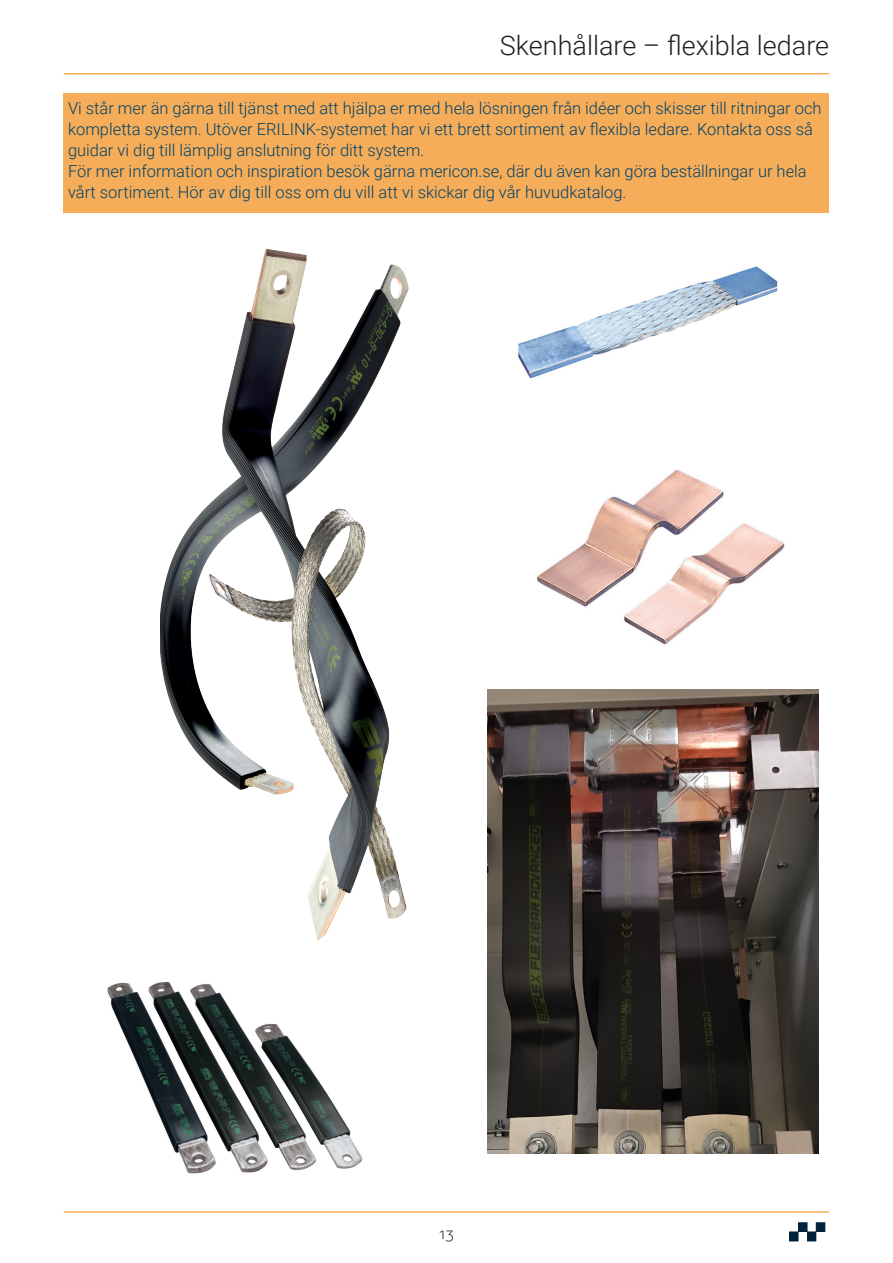
<style>
.page{position:relative;width:893px;height:1263px;background:#fff}
.page>*{position:absolute;margin:0;border:0;box-sizing:border-box;transform-origin:0 0}
.Sidrubrik{font:300 27px "Roboto";color:#231f20}
.Tabell_vit_-_mindre{font:300 16.5px/21px "Roboto";color:#004267}
.t1{font:300 15px "Roboto";color:#231f20}
</style>
<div class="page">
<img style="left:789px;top:1223px;width:37px;height:19px">
<hr style="left:64px;top:1211px;width:765px;height:2px;background:#f6ad5a">
<hr style="left:64px;top:73px;width:765px;height:1px;background:#f6ad5a">
<img style="left:161px;top:248px;width:248px;height:693px">
<img style="left:107px;top:982px;width:256px;height:192px">
<img style="left:536px;top:469px;width:249px;height:176px">
<img style="left:518px;top:266px;width:260px;height:112px">
<div style="left:64px;top:94px;width:765px;height:119px;background:#f6ad5a"></div>
<img style="left:487px;top:689px;width:331px;height:464px">
<p class="Sidrubrik" style="left:500px;top:27px;width:331px">Skenhållare – flexibla ledare</p>
<p class="Tabell_vit_-_mindre" style="left:68px;top:97px;width:755px">Vi står mer än gärna till tjänst med att hjälpa er med hela lösningen från idéer och skisser till ritningar och kompletta system. Utöver ERILINK-systemet har vi ett brett sortiment av flexibla ledare. Kontakta oss så guidar vi dig till lämplig anslutning för ditt system.</p>
<p class="Tabell_vit_-_mindre" style="left:68px;top:160px;width:740px">För mer information och inspiration besök gärna mericon.se, där du även kan göra beställningar ur hela vårt sortiment. Hör av dig till oss om du vill att vi skickar dig vår huvudkatalog.</p>
<p class="t1" style="left:439px;top:1223px;width:17px">13</p>
</div>
